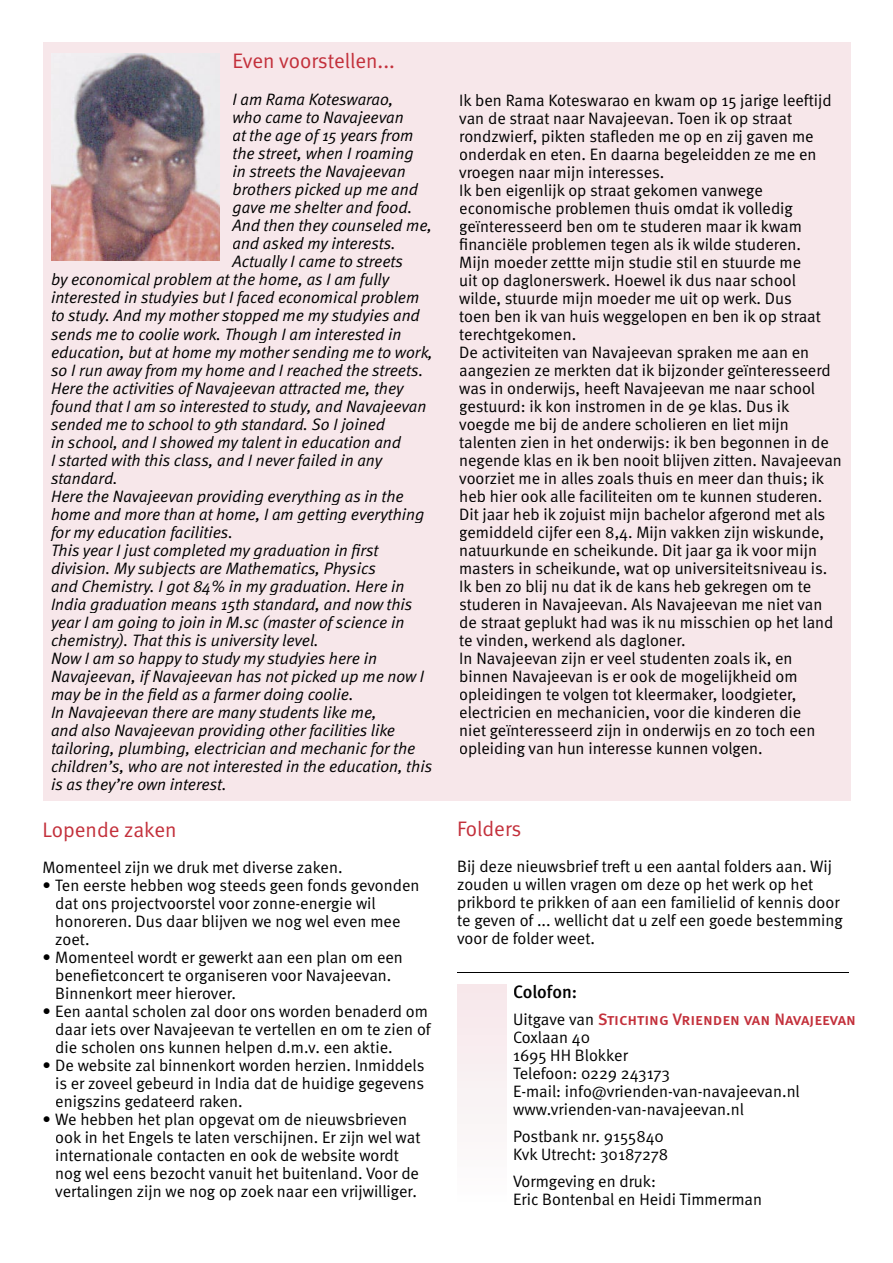
<style>
.page{position:relative;width:893px;height:1263px;background:#fff}
.page>*{position:absolute;margin:0;border:0;box-sizing:border-box;transform-origin:0 0}
.t1{font:21px "Meta Normal";letter-spacing:-.005em;color:#c3303b}
.t2{font:500 18px "Meta";color:#000}
.t3{font:16.5px/18px "Meta Normal";color:#000}
.t4{font:italic 16.5px "Meta Normal";color:#000}
.t5{font:16.5px "Meta Medium Caps";letter-spacing:-.005em;color:#c3303b}
.s1{font-family:"Meta Normal";color:#000}
.s2{font-family:"Meta Normal Caps"}
</style>
<div class="page">
<div style="left:43px;top:43px;width:807px;height:757px;background:#f7e7ea"></div>
<hr style="left:457px;top:972px;width:391px;height:1px;background:#000">
<img style="left:51px;top:53px;width:169px;height:208px">
<div style="left:457px;top:984px;width:49px;height:224px;background:#f9f3f4"></div>
<p class="t1" style="left:232px;top:48px;width:164px">Even voorstellen...</p>
<p class="t4" style="left:232px;top:90px;width:162px">I am Rama Koteswarao,</p>
<p class="t4" style="left:232px;top:108px;width:173px">who came to Navajeevan</p>
<p class="t4" style="left:232px;top:126px;width:182px">at the age of 15 years from</p>
<p class="t4" style="left:232px;top:144px;width:183px">the street, when I roaming</p>
<p class="t4" style="left:232px;top:162px;width:175px">in streets the Navajeevan</p>
<p class="t4" style="left:232px;top:180px;width:187px">brothers picked up me and</p>
<p class="t4" style="left:232px;top:198px;width:181px">gave me shelter and food.</p>
<p class="t4" style="left:232px;top:216px;width:201px">And then they counseled me,</p>
<p class="t4" style="left:232px;top:234px;width:165px">and asked my interests.</p>
<p class="t4" style="left:232px;top:252px;width:172px">Actually I came to streets</p>
<p class="t4" style="left:51px;top:270px;width:340px">by economical problem at the home, as I am fully</p>
<p class="t4" style="left:51px;top:288px;width:370px">interested in studyies but I faced economical problem</p>
<p class="t4" style="left:51px;top:306px;width:370px">to study. And my mother stopped me my studyies and</p>
<p class="t4" style="left:51px;top:324px;width:352px">sends me to coolie work. Though I am interested in</p>
<p class="t4" style="left:51px;top:342px;width:383px">education, but at home my mother sending me to work,</p>
<p class="t4" style="left:51px;top:360px;width:374px">so I run away from my home and I reached the streets.</p>
<p class="t4" style="left:51px;top:378px;width:354px">Here the activities of Navajeevan attracted me, they</p>
<p class="t4" style="left:51px;top:396px;width:377px">found that I am so interested to study, and Navajeevan</p>
<p class="t4" style="left:51px;top:414px;width:335px">sended me to school to 9th standard. So I joined</p>
<p class="t4" style="left:51px;top:432px;width:352px">in school, and I showed my talent in education and</p>
<p class="t4" style="left:51px;top:450px;width:333px">I started with this class, and I never failed in any</p>
<p class="t4" style="left:51px;top:468px;width:68px">standard.</p>
<p class="t4" style="left:51px;top:486px;width:354px">Here the Navajeevan providing everything as in the</p>
<p class="t4" style="left:51px;top:504px;width:375px">home and more than at home, I am getting everything</p>
<p class="t4" style="left:51px;top:522px;width:183px">for my education facilities.</p>
<p class="t4" style="left:51px;top:540px;width:329px">This year I just completed my graduation in first</p>
<p class="t4" style="left:51px;top:558px;width:326px">division. My subjects are Mathematics, Physics</p>
<p class="t4" style="left:51px;top:576px;width:355px">and Chemistry. I got 84% in my graduation. Here in</p>
<p class="t4" style="left:51px;top:594px;width:363px">India graduation means 15th standard, and now this</p>
<p class="t4" style="left:51px;top:612px;width:355px">year I am going to join in M.sc (master of science in</p>
<p class="t4" style="left:51px;top:630px;width:269px">chemistry). That this is university level.</p>
<p class="t4" style="left:51px;top:648px;width:328px">Now I am so happy to study my studyies here in</p>
<p class="t4" style="left:51px;top:666px;width:375px">Navajeevan, if Navajeevan has not picked up me now I</p>
<p class="t4" style="left:51px;top:684px;width:304px">may be in the field as a farmer doing coolie.</p>
<p class="t4" style="left:51px;top:702px;width:327px">In Navajeevan there are many students like me,</p>
<p class="t4" style="left:51px;top:720px;width:346px">and also Navajeevan providing other facilities like</p>
<p class="t4" style="left:51px;top:738px;width:366px">tailoring, plumbing, electrician and mechanic for the</p>
<p class="t4" style="left:51px;top:756px;width:383px">children’s, who are not interested in the education, this</p>
<p class="t4" style="left:51px;top:774px;width:177px">is as they’re own interest.</p>
<p class="t1" style="left:43px;top:818px;width:136px">Lopende zaken</p>
<p class="t3" style="left:43px;top:858px;width:302px">Momenteel zijn we druk met diverse zaken.</p>
<p class="t3" style="left:55px;top:876px;width:366px;text-indent:-13px">• Ten eerste hebben wog steeds geen fonds gevonden dat ons projectvoorstel voor zonne-energie wil honoreren. Dus daar blijven we nog wel even mee zoet.</p>
<p class="t3" style="left:55px;top:948px;width:349px;text-indent:-13px">• Momenteel wordt er gewerkt aan een plan om een benefietconcert te organiseren voor Navajeevan.<br>Binnenkort meer hierover.</p>
<p class="t3" style="left:55px;top:1002px;width:377px;text-indent:-13px">• Een aantal scholen zal door ons worden benaderd om daar iets over Navajeevan te vertellen en om te zien of die scholen ons kunnen helpen d.m.v. een aktie.</p>
<p class="t3" style="left:55px;top:1056px;width:371px;text-align:justify;text-indent:-13px">• De website zal binnenkort worden herzien. Inmiddels is er zoveel gebeurd in India dat de huidige gegevens enigszins gedateerd raken.</p>
<p class="t3" style="left:55px;top:1110px;width:367px;text-indent:-13px">• We hebben het plan opgevat om de nieuwsbrieven ook in het Engels te laten verschijnen. Er zijn wel wat internationale contacten en ook de website wordt nog wel eens bezocht vanuit het buitenland. Voor de vertalingen zijn we nog op zoek naar een vrijwilliger.</p>
<p class="t3" style="left:459px;top:91px;width:384px">Ik ben Rama Koteswarao en kwam op 15 jarige leeftijd van de straat naar Navajeevan. Toen ik op straat rondzwierf, pikten stafleden me op en zij gaven me onderdak en eten. En daarna begeleidden ze me en vroegen naar mijn interesses.<br>Ik ben eigenlijk op straat gekomen vanwege economische problemen thuis omdat ik volledig geïnteresseerd ben om te studeren maar ik kwam financiële problemen tegen als ik wilde studeren.<br>Mijn moeder zettte mijn studie stil en stuurde me<br>uit op daglonerswerk. Hoewel ik dus naar school wilde, stuurde mijn moeder me uit op werk. Dus<br>toen ben ik van huis weggelopen en ben ik op straat terechtgekomen.<br>De activiteiten van Navajeevan spraken me aan en aangezien ze merkten dat ik bijzonder geïnteresseerd was in onderwijs, heeft Navajeevan me naar school gestuurd: ik kon instromen in de 9e klas. Dus ik voegde me bij de andere scholieren en liet mijn talenten zien in het onderwijs: ik ben begonnen in de negende klas en ik ben nooit blijven zitten. Navajeevan voorziet me in alles zoals thuis en meer dan thuis; ik heb hier ook alle faciliteiten om te kunnen studeren.<br>Dit jaar heb ik zojuist mijn bachelor afgerond met als gemiddeld cijfer een 8,4. Mijn vakken zijn wiskunde, natuurkunde en scheikunde. Dit jaar ga ik voor mijn masters in scheikunde, wat op universiteitsniveau is.<br>Ik ben zo blij nu dat ik de kans heb gekregen om te studeren in Navajeevan. Als Navajeevan me niet van de straat geplukt had was ik nu misschien op het land te vinden, werkend als dagloner.<br>In Navajeevan zijn er veel studenten zoals ik, en binnen Navajeevan is er ook de mogelijkheid om opleidingen te volgen tot kleermaker, loodgieter, electricien en mechanicien, voor die kinderen die<br>niet geïnteresseerd zijn in onderwijs en zo toch een opleiding van hun interesse kunnen volgen.</p>
<p class="t1" style="left:457px;top:817px;width:66px">Folders</p>
<p class="t3" style="left:457px;top:857px;width:387px">Bij deze nieuwsbrief treft u een aantal folders aan. Wij zouden u willen vragen om deze op het werk op het prikbord te prikken of aan een familielid of kennis door te geven of ... wellicht dat u zelf een goede bestemming voor de folder weet.</p>
<p class="t2" style="left:513px;top:981px;width:66px">Colofon:</p>
<p class="t5" style="left:513px;top:1010px;width:344px"><span class="s1">Uitgave van</span> Stichting Vrienden van Navajeevan</p>
<p class="t3" style="left:513px;top:1028px;width:288px">Coxlaan 40<br>1695 HH Blokker<br>Telefoon: 0229 243173<br>E-mail: info@vrienden-van-navajeevan.nl www.vrienden-van-navajeevan.nl</p>
<p class="t3" style="left:513px;top:1127px;width:156px">Postbank nr. 9155840<br>Kvk Utrecht: <span class="s2">30187278</span></p>
<p class="t3" style="left:513px;top:1172px;width:250px">Vormgeving en druk:<br>Eric Bontenbal en Heidi Timmerman</p>
</div>
